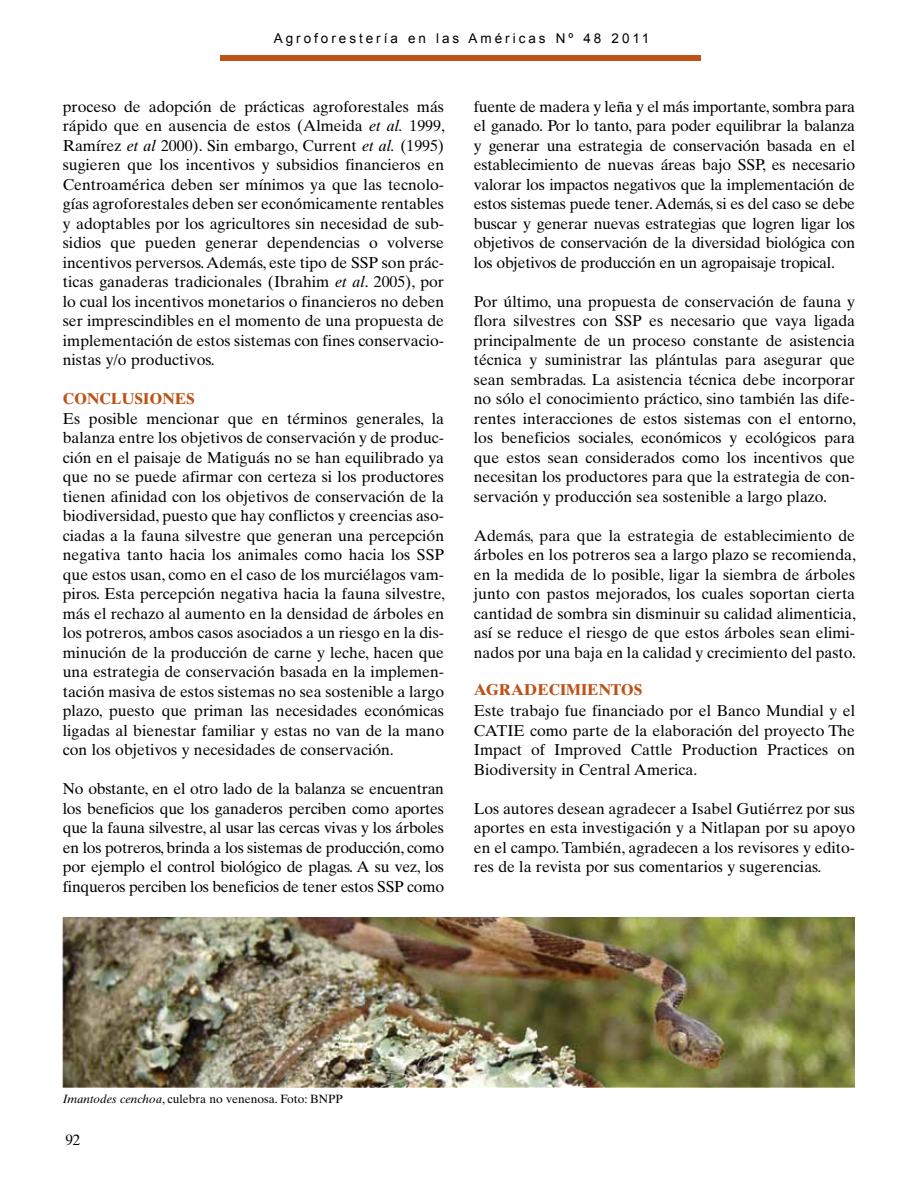
<style>
.page{position:relative;width:918px;height:1179px;background:#fff}
.page>*{position:absolute;margin:0;border:0;box-sizing:border-box;transform-origin:0 0}
.t1{font:15.75px/19.5px "Times Ten";color:#000;text-align:justify}
.t2{font:700 15.75px "Times Ten";color:#be5317}
.t3{font:15px "Times Ten";color:#000}
.t4{font:13.5px "Arial";letter-spacing:.22em;color:#000}
.t5{font:12px "Times Ten";color:#000}
.s1{font-style:italic}
</style>
<div class="page">
<div style="left:220px;top:55px;width:480px;height:5px;background:#be5317"></div>
<img style="left:63px;top:917px;width:791px;height:170px">
<p class="t4" style="left:274px;top:31px;width:377px">Agroforestería en las Américas Nº 48 2011</p>
<p class="t1" style="left:63px;top:96px;width:384px">proceso de adopción de prácticas agroforestales más rápido que en ausencia de estos (Almeida <span class="s1">et al.</span> 1999, Ramírez <span class="s1">et al</span> 2000). Sin embargo, Current <span class="s1">et al.</span> (1995) sugieren que los incentivos y subsidios financieros en Centroamérica deben ser mínimos ya que las tecnolo&shy;gías agroforestales deben ser económicamente rentables y adoptables por los agricultores sin necesidad de sub&shy;sidios que pueden generar dependencias o volverse incentivos perversos. Además, este tipo de SSP son prác&shy;ticas ganaderas tradicionales (Ibrahim <span class="s1">et al</span>. 2005), por lo cual los incentivos monetarios o financieros no deben ser imprescindibles en el momento de una propuesta de implementación de estos sistemas con fines conservacio&shy;nistas y/o productivos.</p>
<p class="t2" style="left:63px;top:389px;width:134px">CONCLUSIONES</p>
<p class="t1" style="left:63px;top:408px;width:384px">Es posible mencionar que en términos generales, la balanza entre los objetivos de conservación y de produc&shy;ción en el paisaje de Matiguás no se han equilibrado ya que no se puede afirmar con certeza si los productores tienen afinidad con los objetivos de conservación de la biodiversidad, puesto que hay conflictos y creencias aso&shy;ciadas a la fauna silvestre que generan una percepción negativa tanto hacia los animales como hacia los SSP que estos usan, como en el caso de los murciélagos vam&shy;piros. Esta percepción negativa hacia la fauna silvestre, más el rechazo al aumento en la densidad de árboles en los potreros, ambos casos asociados a un riesgo en la dis&shy;minución de la producción de carne y leche, hacen que una estrategia de conservación basada en la implemen&shy;tación masiva de estos sistemas no sea sostenible a largo plazo, puesto que priman las necesidades económicas ligadas al bienestar familiar y estas no van de la mano con los objetivos y necesidades de conservación.</p>
<p class="t1" style="left:63px;top:779px;width:383px">No obstante, en el otro lado de la balanza se encuentran los beneficios que los ganaderos perciben como aportes que la fauna silvestre, al usar las cercas vivas y los árboles en los potreros, brinda a los sistemas de producción, como por ejemplo el control biológico de plagas. A su vez, los finqueros perciben los beneficios de tener estos SSP como</p>
<p class="t1" style="left:474px;top:96px;width:383px">fuente de madera y leña y el más importante, sombra para el ganado. Por lo tanto, para poder equilibrar la balanza y generar una estrategia de conservación basada en el establecimiento de nuevas áreas bajo SSP, es necesario valorar los impactos negativos que la implementación de estos sistemas puede tener. Además, si es del caso se debe buscar y generar nuevas estrategias que logren ligar los objetivos de conservación de la diversidad biológica con los objetivos de producción en un agropaisaje tropical.</p>
<p class="t1" style="left:474px;top:291px;width:384px">Por último, una propuesta de conservación de fauna y flora silvestres con SSP es necesario que vaya ligada principalmente de un proceso constante de asistencia técnica y suministrar las plántulas para asegurar que sean sembradas. La asistencia técnica debe incorporar no sólo el conocimiento práctico, sino también las dife&shy;rentes interacciones de estos sistemas con el entorno, los beneficios sociales, económicos y ecológicos para que estos sean considerados como los incentivos que necesitan los productores para que la estrategia de con&shy;servación y producción sea sostenible a largo plazo.</p>
<p class="t1" style="left:474px;top:525px;width:384px">Además, para que la estrategia de establecimiento de árboles en los potreros sea a largo plazo se recomienda, en la medida de lo posible, ligar la siembra de árboles junto con pastos mejorados, los cuales soportan cierta cantidad de sombra sin disminuir su calidad alimenticia, así se reduce el riesgo de que estos árboles sean elimi&shy;nados por una baja en la calidad y crecimiento del pasto.</p>
<p class="t2" style="left:474px;top:680px;width:170px">AGRADECIMIENTOS</p>
<p class="t1" style="left:474px;top:701px;width:383px">Este trabajo fue financiado por el Banco Mundial y el CATIE como parte de la elaboración del proyecto The Impact of Improved Cattle Production Practices on Biodiversity in Central America.</p>
<p class="t1" style="left:474px;top:798px;width:383px">Los autores desean agradecer a Isabel Gutiérrez por sus aportes en esta investigación y a Nitlapan por su apoyo en el campo. También, agradecen a los revisores y edito&shy;res de la revista por sus comentarios y sugerencias.</p>
<p class="t5" style="left:63px;top:1092px;width:282px"><span class="s1">Imantodes cenchoa</span>, culebra no venenosa. Foto: BNPP</p>
<p class="t3" style="left:65px;top:1131px;width:16px">92</p>
</div>
